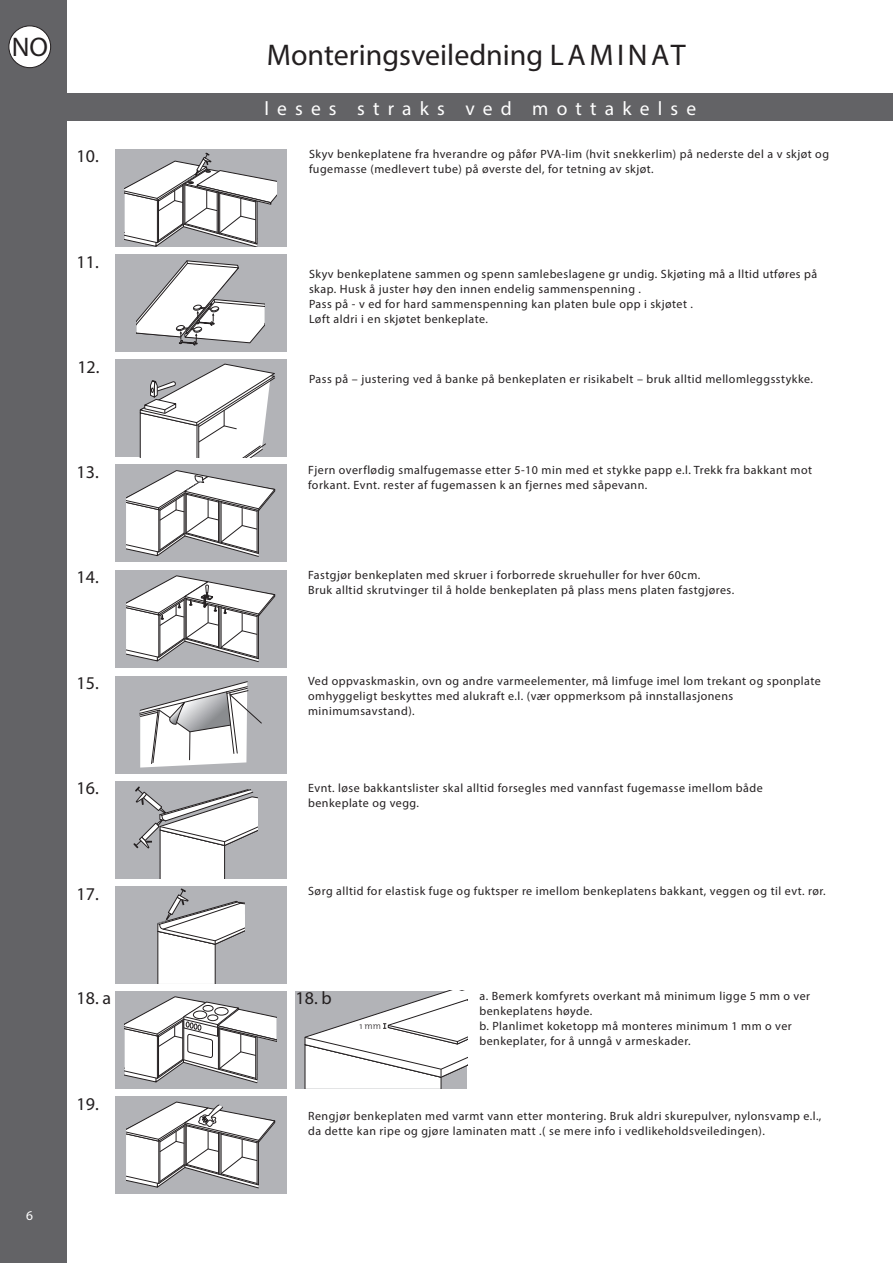
<style>
.page{position:relative;width:893px;height:1263px;background:#fff}
.page>*{position:absolute;margin:0;border:0;box-sizing:border-box;transform-origin:0 0}
.Normal{font:30px "Myriad Pro";color:#231f20}
.Normal-2{font:27px "Myriad Pro";color:#231f20}
.Normal-3{font:19.5px "Myriad Pro";letter-spacing:.42em;color:#fff}
.Normal-4{font:18px "Myriad Pro";color:#231f20}
.t1{font:13.5px "Myriad Pro";color:#fff}
.Brød{font:12px/15px "Myriad Pro";letter-spacing:.04em;color:#231f20}
.t2{font:300 9.15px "The Mix";color:#231f20}
</style>
<div class="page">
<div style="left:0;top:0;width:66px;height:1263px;background:#636366"></div>
<div style="left:9px;top:26px;width:42px;height:42px;background:#fff;border-radius:50%"></div>
<div style="left:9px;top:26px;width:42px;height:42px;border:1px solid #231f20;border-radius:50%"></div>
<div style="left:55px;top:94px;width:838px;height:27px;background:#636366"></div>
<div style="left:115px;top:149px;width:171px;height:98px;background:#b2b3b7"></div>
<svg style="left:125px;top:153px;width:151px;height:94px"></svg>
<div style="left:115px;top:254px;width:171px;height:98px;background:#b2b3b7"></div>
<svg style="left:137px;top:261px;width:127px;height:84px"></svg>
<div style="left:115px;top:465px;width:171px;height:97px;background:#b2b3b7"></div>
<svg style="left:126px;top:470px;width:149px;height:87px"></svg>
<div style="left:115px;top:570px;width:171px;height:98px;background:#b2b3b7"></div>
<svg style="left:126px;top:575px;width:149px;height:87px"></svg>
<div style="left:115px;top:991px;width:171px;height:98px;background:#b2b3b7"></div>
<svg style="left:125px;top:996px;width:151px;height:87px"></svg>
<div style="left:296px;top:991px;width:171px;height:98px;background:#b2b3b7"></div>
<svg style="left:304px;top:991px;width:163px;height:98px"></svg>
<div style="left:115px;top:1096px;width:171px;height:98px;background:#b2b3b7"></div>
<svg style="left:126px;top:1101px;width:149px;height:88px"></svg>
<div style="left:115px;top:676px;width:171px;height:97px;background:#b2b3b7"></div>
<svg style="left:139px;top:681px;width:123px;height:86px"></svg>
<div style="left:115px;top:886px;width:171px;height:98px;background:#b2b3b7"></div>
<svg style="left:157px;top:889px;width:88px;height:95px"></svg>
<div style="left:115px;top:781px;width:171px;height:98px;background:#b2b3b7"></div>
<svg style="left:133px;top:786px;width:125px;height:93px"></svg>
<div style="left:116px;top:359px;width:171px;height:98px;background:#b2b3b7"></div>
<svg style="left:139px;top:363px;width:136px;height:94px"></svg>
<p class="Normal-2" style="left:12px;top:31px;width:38px">NO</p>
<p class="Normal" style="left:267px;top:36px;width:420px">Monteringsveiledning LAMINAT</p>
<p class="Normal-3" style="left:264px;top:96px;width:433px">leses straks ved mottakelse</p>
<p class="Normal-4" style="left:77px;top:145px;width:24px">10.</p>
<p class="Brød" style="left:309px;top:146px;width:522px">Skyv benkeplatene fra hverandre og påfør PVA-lim (hvit snekkerlim) på nederste del a v skjøt og</p>
<p class="Brød" style="left:309px;top:161px;width:346px">fugemasse (medlevert tube) på øverste del, for tetning av skjøt.</p>
<p class="Normal-4" style="left:77px;top:250px;width:24px">11.</p>
<p class="Brød" style="left:309px;top:266px;width:510px">Skyv benkeplatene sammen og spenn samlebeslagene gr undig. Skjøting må a lltid utføres på</p>
<p class="Brød" style="left:309px;top:281px;width:334px">skap. Husk å juster høy den innen endelig sammenspenning .</p>
<p class="Brød" style="left:309px;top:296px;width:385px">Pass på - v ed for hard sammenspenning kan platen bule opp i skjøtet .</p>
<p class="Brød" style="left:309px;top:311px;width:180px">Løft aldri i en skjøtet benkeplate.</p>
<p class="Normal-4" style="left:77px;top:356px;width:24px">12.</p>
<p class="Brød" style="left:309px;top:372px;width:506px">Pass på – justering ved å banke på benkeplaten er risikabelt – bruk alltid mellomleggsstykke.</p>
<p class="Normal-4" style="left:77px;top:461px;width:24px">13.</p>
<p class="Brød" style="left:308px;top:462px;width:505px">Fjern overflødig smalfugemasse etter 5-10 min med et stykke papp e.l. Trekk fra bakkant mot</p>
<p class="Brød" style="left:308px;top:477px;width:341px">forkant. Evnt. rester af fugemassen k an fjernes med såpevann.</p>
<p class="Normal-4" style="left:77px;top:566px;width:24px">14.</p>
<p class="Brød" style="left:308px;top:567px;width:394px">Fastgjør benkeplaten med skruer i forborrede skruehuller for hver 60cm.</p>
<p class="Brød" style="left:308px;top:582px;width:428px">Bruk alltid skrutvinger til å holde benkeplaten på plass mens platen fastgjøres.</p>
<p class="Normal-4" style="left:77px;top:672px;width:24px">15.</p>
<p class="Brød" style="left:308px;top:673px;width:514px">Ved oppvaskmaskin, ovn og andre varmeelementer, må limfuge imel lom trekant og sponplate</p>
<p class="Brød" style="left:308px;top:688px;width:427px">omhyggeligt beskyttes med alukraft e.l. (vær oppmerksom på innstallasjonens</p>
<p class="Brød" style="left:308px;top:703px;width:108px">minimumsavstand).</p>
<p class="Normal-4" style="left:77px;top:777px;width:24px">16.</p>
<p class="Brød" style="left:308px;top:780px;width:456px">Evnt. løse bakkantslister skal alltid forsegles med vannfast fugemasse imellom både</p>
<p class="Brød" style="left:308px;top:795px;width:112px">benkeplate og vegg.</p>
<p class="Normal-4" style="left:77px;top:882px;width:24px">17.</p>
<p class="Brød" style="left:308px;top:883px;width:519px">Sørg alltid for elastisk fuge og fuktsper re imellom benkeplatens bakkant, veggen og til evt. rør.</p>
<p class="t1" style="left:26px;top:1207px;width:8px">6</p>
<p class="Normal-4" style="left:77px;top:987px;width:36px">18. a</p>
<p class="Normal-4" style="left:296px;top:987px;width:38px">18. b</p>
<p class="t2" style="left:360px;top:1018px;width:23px">1 mm</p>
<p class="Brød" style="left:479px;top:988px;width:332px">a. Bemerk komfyrets overkant må minimum ligge 5 mm o ver</p>
<p class="Brød" style="left:479px;top:1003px;width:114px">benkeplatens høyde.</p>
<p class="Brød" style="left:479px;top:1018px;width:314px">b. Planlimet koketopp må monteres minimum 1 mm o ver benkeplater, for å unngå v armeskader.</p>
<p class="Normal-4" style="left:77px;top:1092px;width:24px">19.</p>
<p class="Brød" style="left:308px;top:1108px;width:515px">Rengjør benkeplaten med varmt vann etter montering. Bruk aldri skurepulver, nylonsvamp e.l.,</p>
<p class="Brød" style="left:308px;top:1123px;width:458px">da dette kan ripe og gjøre laminaten matt .( se mere info i vedlikeholdsveiledingen).</p>
</div>
